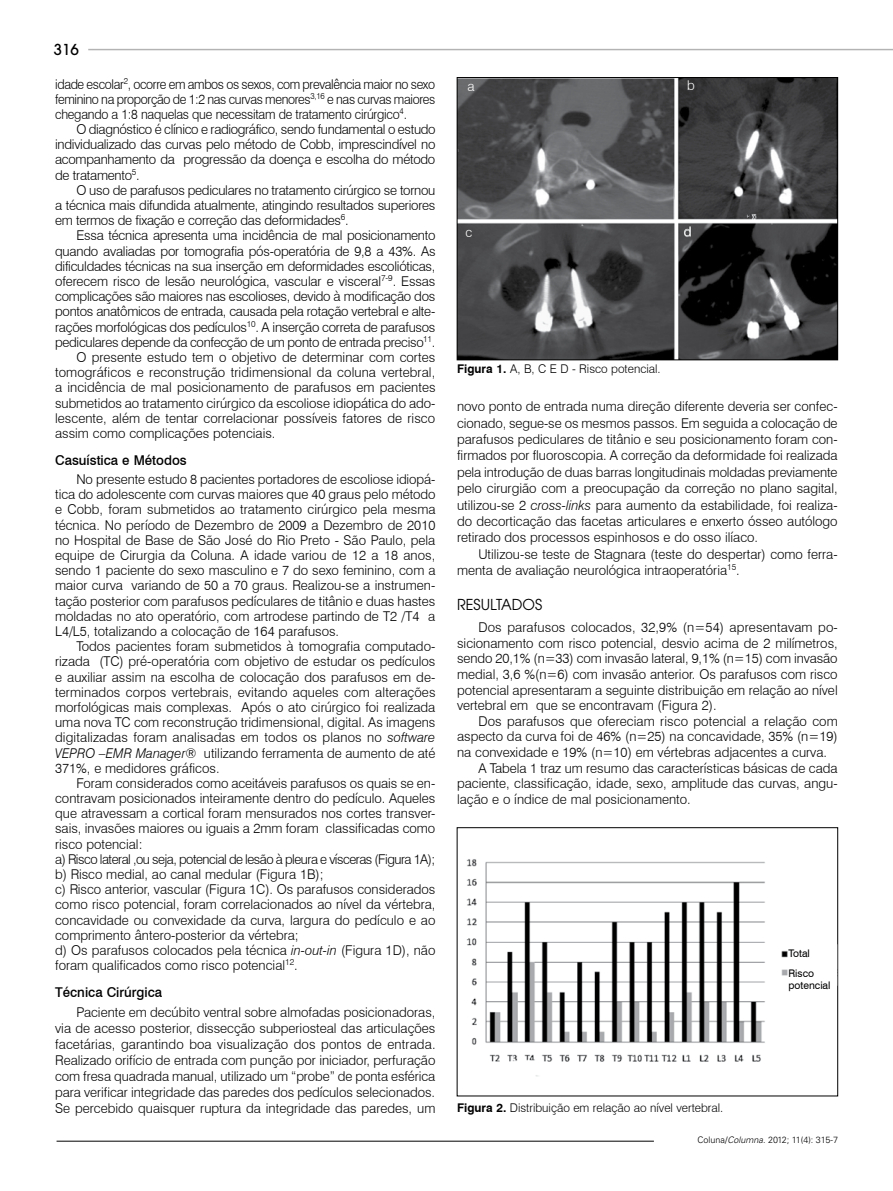
<style>
.page{position:relative;width:893px;height:1191px;background:#fff}
.page>*{position:absolute;margin:0;border:0;box-sizing:border-box;transform-origin:0 0}
.t1{font:15px "Avant Garde";color:#000;scale:.96 1}
.t2{font:500 15px "Avant Garde";color:#000}
.t3{font:300 13.5px/15.1px "Swiss 721 BT";color:#000;text-align:justify}
.t4{font:300 13.5px "Swiss 721 BT";letter-spacing:-.02em;color:#000}
.t5{font:300 13.5px/15.1px "Swiss 721 BT";color:#000;text-align:justify;scale:.93 1}
.t6{font:300 13.5px "Swiss 721 BT";letter-spacing:-.025em;color:#000}
.t7{font:500 13.5px "Swiss 721 BT";color:#000}
.t8{font:300 13.5px "Swiss 721 BT";color:#fff}
.t9{font:300 12px "Swiss 721 BT";color:#000}
.t10{font:10.5px/19.8px "Swiss 721 BT";color:#000}
.t11{font:300 9px "Univers";color:#000}
.s1{font-style:italic}
.s2{font-weight:700}
</style>
<div class="page">
<hr style="left:88px;top:49px;width:805px;height:1px;background:#000">
<hr style="left:57px;top:1140px;width:597px;height:1px;background:#000">
<img style="left:459px;top:79px;width:377px;height:279px">
<div style="left:457px;top:77px;width:381px;height:283px;border:1px solid #000"></div>
<img style="left:466px;top:859px;width:322px;height:218px">
<div style="left:457px;top:827px;width:381px;height:269px;border:1px solid #000"></div>
<div style="left:788px;top:944px;width:49px;height:41px;background:#fff"></div>
<p class="t2" style="left:54px;top:40px;width:26px">316</p>
<p class="t5" style="left:55px;top:76px;width:410px">idade escolar<sup>2</sup>, ocorre em ambos os sexos, com prevalência maior no sexo feminino na proporção de 1:2 nas curvas menores<sup>3,16</sup> e nas curvas maiores chegando a 1:8 naquelas que necessitam de tratamento cirúrgico<sup>4</sup>.</p>
<p class="t3" style="left:55px;top:122px;width:382px;text-indent:21px">O diagnóstico é clínico e radiográfico, sendo fundamental o estudo individualizado das curvas pelo método de Cobb, imprescindível no acompanhamento da progressão da doença e escolha do método de tratamento<sup>5</sup>.</p>
<p class="t3" style="left:55px;top:182px;width:382px;text-indent:21px">O uso de parafusos pediculares no tratamento cirúrgico se tornou a técnica mais difundida atualmente, atingindo resultados superiores em termos de fixação e correção das deformidades<sup>6</sup>.</p>
<p class="t4" style="left:76px;top:227px;width:361px">Essa técnica apresenta uma incidência de mal posicionamento</p>
<p class="t3" style="left:55px;top:243px;width:382px">quando avaliadas por tomografia pós-operatória de 9,8 a 43%. As</p>
<p class="t4" style="left:55px;top:258px;width:382px">dificuldades técnicas na sua inserção em deformidades escolióticas,</p>
<p class="t3" style="left:55px;top:273px;width:382px">oferecem risco de lesão neurológica, vascular e visceral<sup>7-9</sup>. Essas</p>
<p class="t4" style="left:55px;top:288px;width:382px">complicações são maiores nas escolioses, devido à modificação dos</p>
<p class="t4" style="left:55px;top:303px;width:382px">pontos anatômicos de entrada, causada pela rotação vertebral e alte-</p>
<p class="t4" style="left:55px;top:318px;width:382px">rações morfológicas dos pedículos<sup>10</sup>. A inserção correta de parafusos</p>
<p class="t6" style="left:55px;top:334px;width:382px">pediculares depende da confecção de um ponto de entrada preciso<sup>11</sup>.</p>
<p class="t3" style="left:76px;top:349px;width:360px">O presente estudo tem o objetivo de determinar com cortes</p>
<p class="t3" style="left:55px;top:365px;width:382px">tomográficos e reconstrução tridimensional da coluna vertebral,</p>
<p class="t3" style="left:55px;top:380px;width:382px">a incidência de mal posicionamento de parafusos em pacientes</p>
<p class="t3" style="left:55px;top:395px;width:382px">submetidos ao tratamento cirúrgico da escoliose idiopática do ado-</p>
<p class="t3" style="left:55px;top:410px;width:381px">lescente, além de tentar correlacionar possíveis fatores de risco</p>
<p class="t3" style="left:55px;top:425px;width:222px">assim como complicações potenciais.</p>
<p class="t7" style="left:55px;top:451px;width:133px">Casuística e Métodos</p>
<p class="t3" style="left:55px;top:471px;width:382px;text-indent:21px">No presente estudo 8 pacientes portadores de escoliose idiopá&shy;tica do adolescente com curvas maiores que 40 graus pelo método e Cobb, foram submetidos ao tratamento cirúrgico pela mesma técnica. No período de Dezembro de 2009 a Dezembro de 2010 no Hospital de Base de São José do Rio Preto - São Paulo, pela equipe de Cirurgia da Coluna. A idade variou de 12 a 18 anos, sendo 1 paciente do sexo masculino e 7 do sexo feminino, com a maior curva variando de 50 a 70 graus. Realizou-se a instrumen&shy;tação posterior com parafusos pedículares de titânio e duas hastes moldadas no ato operatório, com artrodese partindo de T2 /T4 a L4/L5, totalizando a colocação de 164 parafusos.</p>
<p class="t3" style="left:55px;top:638px;width:382px;text-indent:21px">Todos pacientes foram submetidos à tomografia computado&shy;rizada (TC) pré-operatória com objetivo de estudar os pedículos e auxiliar assim na escolha de colocação dos parafusos em de&shy;terminados corpos vertebrais, evitando aqueles com alterações morfológicas mais complexas. Após o ato cirúrgico foi realizada uma nova TC com reconstrução tridimensional, digital. As imagens digitalizadas foram analisadas em todos os planos no <span class="s1">software VEPRO –EMR Manager</span>® utilizando ferramenta de aumento de até 371%, e medidores gráficos.</p>
<p class="t3" style="left:55px;top:775px;width:382px;text-align:left;text-indent:21px">Foram considerados como aceitáveis parafusos os quais se en&shy;contravam posicionados inteiramente dentro do pedículo. Aqueles que atravessam a cortical foram mensurados nos cortes transver&shy;sais, invasões maiores ou iguais a 2mm foram classificadas como risco potencial:<br>a) risco lateral ,ou seja, potencial de lesão à pleura e vísceras (Figura 1A); b) risco medial, ao canal medular (Figura 1B);<br>c) risco anterior, vascular (Figura 1C). Os parafusos considerados como risco potencial, foram correlacionados ao nível da vértebra, concavidade ou convexidade da curva, largura do pedículo e ao comprimento ântero-posterior da vértebra;<br>d) Os parafusos colocados pela técnica <span class="s1">in-out-in</span> (Figura 1D), não foram qualificados como risco potencial<sup>12</sup>.</p>
<p class="t7" style="left:55px;top:984px;width:109px">Técnica Cirúrgica</p>
<p class="t3" style="left:55px;top:1004px;width:382px;line-height:15.9px;text-indent:21px">Paciente em decúbito ventral sobre almofadas posicionadoras, via de acesso posterior, dissecção subperiosteal das articulações facetárias, garantindo boa visualização dos pontos de entrada.<br>Realizado orifício de entrada com punção por iniciador, perfuração com fresa quadrada manual, utilizado um “probe” de ponta esférica para verificar integridade das paredes dos pedículos selecionados.<br>Se percebido quaisquer ruptura da integridade das paredes, um</p>
<p class="t8" style="left:467px;top:78px;width:9px">a</p>
<p class="t8" style="left:687px;top:77px;width:9px">b</p>
<p class="t8" style="left:466px;top:224px;width:8px">c</p>
<p class="t8" style="left:684px;top:223px;width:9px">d</p>
<p class="t9" style="left:457px;top:362px;width:205px"><span class="s2">Figura 1.</span> a, b, c e d - Risco potencial.</p>
<p class="t3" style="left:457px;top:398px;width:382px;line-height:16.4px">novo ponto de entrada numa direção diferente deveria ser confec&shy;cionado, segue-se os mesmos passos. Em seguida a colocação de parafusos pediculares de titânio e seu posicionamento foram con&shy;firmados por fluoroscopia. A correção da deformidade foi realizada pela introdução de duas barras longitudinais moldadas previamente pelo cirurgião com a preocupação da correção no plano sagital, utilizou-se 2 <span class="s1">cross-links</span> para aumento da estabilidade, foi realiza&shy;do decorticação das facetas articulares e enxerto ósseo autólogo retirado dos processos espinhosos e do osso ilíaco.</p>
<p class="t3" style="left:457px;top:545px;width:382px;line-height:16.4px;text-indent:21px">Utilizou-se teste de Stagnara (teste do despertar) como ferra&shy;menta de avaliação neurológica intraoperatória<sup>15</sup>.</p>
<p class="t1" style="left:457px;top:596px;width:79px">RESU LTADOS</p>
<p class="t3" style="left:457px;top:619px;width:382px;line-height:15.6px;text-indent:21px">Dos parafusos colocados, 32,9% (n=54) apresentavam po&shy;sicionamento com risco potencial, desvio acima de 2 milímetros, sendo 20,1% (n=33) com invasão lateral, 9,1% (n=15) com invasão medial, 3,6 %(n=6) com invasão anterior. Os parafusos com risco potencial apresentaram a seguinte distribuição em relação ao nível vertebral em que se encontravam (Figura 2).</p>
<p class="t3" style="left:478px;top:713px;width:361px">Dos parafusos que ofereciam risco potencial a relação com</p>
<p class="t3" style="left:457px;top:729px;width:382px">aspecto da curva foi de 46% (n=25) na concavidade, 35% (n=19)</p>
<p class="t3" style="left:457px;top:744px;width:371px">na convexidade e 19% (n=10) em vértebras adjacentes a curva.</p>
<p class="t3" style="left:478px;top:760px;width:361px">A Tabela 1 traz um resumo das características básicas de cada</p>
<p class="t3" style="left:457px;top:776px;width:382px">paciente, classificação, idade, sexo, amplitude das curvas, angu-</p>
<p class="t3" style="left:457px;top:791px;width:235px">lação e o índice de mal posicionamento.</p>
<p class="t9" style="left:457px;top:1100px;width:268px"><span class="s2">Figura 2.</span> Distribuição em relação ao nível vertebral.</p>
<p class="t10" style="left:788px;top:943px;width:27px">Total<br>Risco</p>
<p class="t10" style="left:788px;top:975px;width:44px">potencial</p>
<p class="t11" style="left:697px;top:1134px;width:142px">Coluna/<span class="s1">Columna</span>. 2012; 11(4): 315-7</p>
</div>
